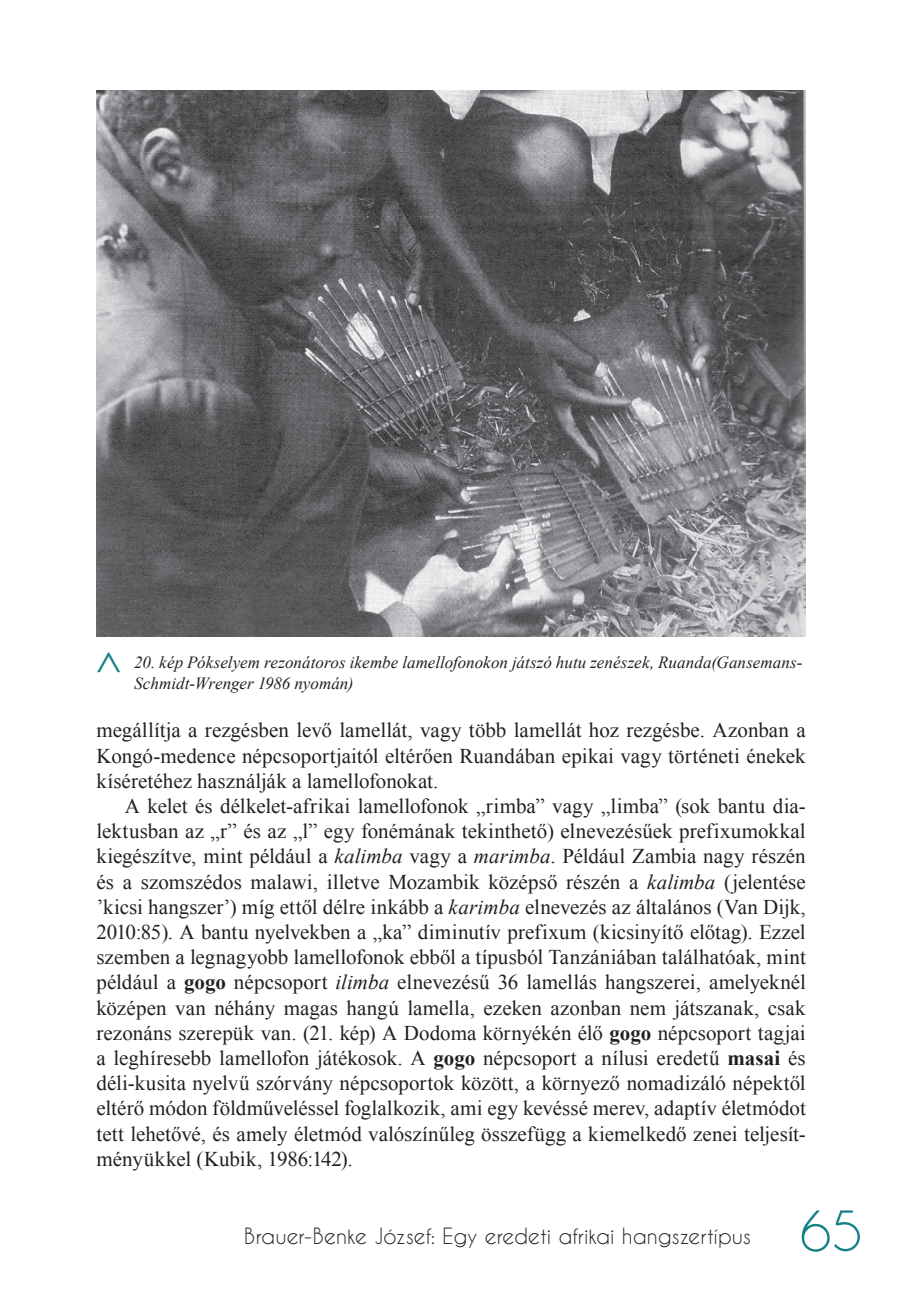
<style>
.page{position:relative;width:908px;height:1304px;background:#fff}
.page>*{position:absolute;margin:0;border:0;box-sizing:border-box;transform-origin:0 0}
.t1{font:52px "Caviar Dreams";color:#168186}
.t2{font:44px "Chantelli Antiqua";color:#168186}
.t3{font:21px/25.2px "Times New Roman";color:#231f20;text-align:justify}
.t4{font:21px "Caviar Dreams";letter-spacing:-.005em;color:#231f20}
.t5{font:italic 17px/20.4px "Times New Roman";letter-spacing:.005em;color:#231f20}
.s1{font-style:italic}
.s2{font-weight:700}
</style>
<div class="page">
<img style="left:96px;top:91px;width:709px;height:546px">
<h2 class="t2" style="left:139px;top:651px;width:25px;rotate:90deg">&lt;</h2>
<p class="t5" style="left:134px;top:652px;width:669px">20. kép Pókselyem rezonátoros ikembe lamellofonokon játszó hutu zenészek, Ruanda(Gansemans-<br>Schmidt-Wrenger 1986 nyomán)</p>
<p class="t3" style="left:96px;top:717px;width:710px">megállítja a rezgésben levő lamellát, vagy több lamellát hoz rezgésbe. Azonban a Kongó-medence népcsoportjaitól eltérően Ruandában epikai vagy történeti énekek kíséretéhez használják a lamellofonokat.</p>
<p class="t3" style="left:96px;top:793px;width:710px;text-indent:28px">A kelet és délkelet-afrikai lamellofonok „rimba” vagy „limba” (sok bantu dia&shy;lektusban az „r” és az „l” egy fonémának tekinthető) elnevezésűek prefixumokkal kiegészítve, mint például a <span class="s1">kalimba</span> vagy a <span class="s1">marimba</span>. Például Zambia nagy részén és a szomszédos malawi, illetve Mozambik középső részén a <span class="s1">kalimba</span> (jelentése ’kicsi hangszer’) míg ettől délre inkább a <span class="s1">karimba</span> elnevezés az általános (Van Dijk, 2010:85). A bantu nyelvekben a „ka” diminutív prefixum (kicsinyítő előtag). Ezzel szemben a legnagyobb lamellofonok ebből a típusból Tanzániában találhatóak, mint például a <span class="s2">gogo</span> népcsoport <span class="s1">ilimba</span> elnevezésű 36 lamellás hangszerei, amelyeknél középen van néhány magas hangú lamella, ezeken azonban nem játszanak, csak rezonáns szerepük van. (21. kép) A Dodoma környékén élő <span class="s2">gogo</span> népcsoport tagjai a leghíresebb lamellofon játékosok. A <span class="s2">gogo</span> népcsoport a nílusi eredetű <span class="s2">masai</span> és déli-kusita nyelvű szórvány népcsoportok között, a környező nomadizáló népektől eltérő módon földműveléssel foglalkozik, ami egy kevéssé merev, adaptív életmódot tett lehetővé, és amely életmód valószínűleg összefügg a kiemelkedő zenei teljesít&shy;ményükkel (Kubik, 1986:142).</p>
<p class="t4" style="left:244px;top:1224px;width:508px">Brauer-Benke József: Egy eredeti afrikai hangszertípus</p>
<h1 class="t1" style="left:799px;top:1200px;width:65px">65</h1>
</div>
